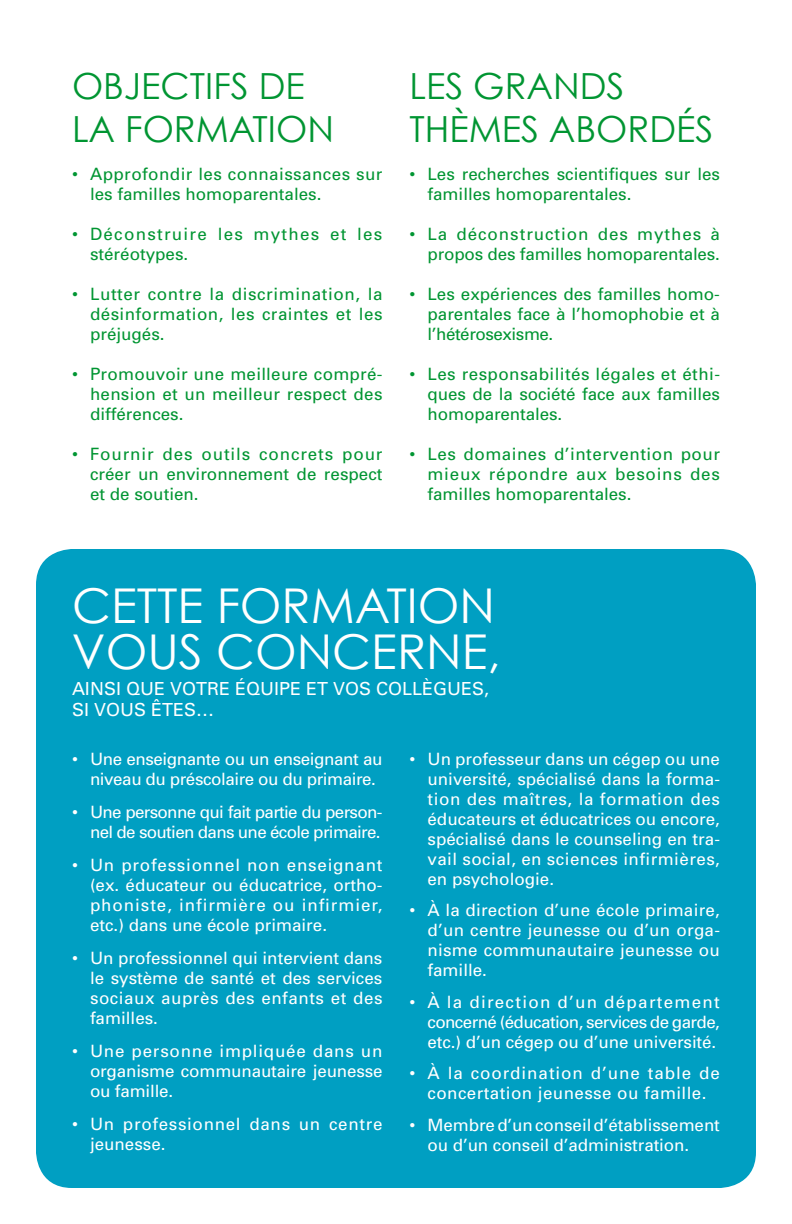
<style>
.page{position:relative;width:792px;height:1224px;background:#fff}
.page>*{position:absolute;margin:0;border:0;box-sizing:border-box;transform-origin:0 0}
.t1{font:48px/46px "Century Gothic";color:#fff}
.t2{font:36px/43.2px "Century Gothic";color:#009532}
.t3{font:18px/21.6px "Univers";color:#fff}
.t4{font:17px/20px "Univers";color:#fff;text-align:justify}
.t5{font:17px/20px "Univers";color:#009532;text-align:justify}
.t6{font:17px/20px "Univers";letter-spacing:-.04em;color:#fff}
.t7{font:17px/20px "Univers";letter-spacing:-.025em;color:#fff}
.t8{font:17px/20px "Univers";letter-spacing:.025em;color:#fff}
.t9{font:17px/20px "Univers";letter-spacing:.075em;color:#009532}
</style>
<div class="page">
<div style="left:36px;top:549px;width:720px;height:639px;background:#009fc2;border-radius:36px"></div>
<h2 class="t2" style="left:72px;top:64px;width:264px">OBJECTIFS DE<br>LA FORMATION</h2>
<p class="t5" style="left:90px;top:164px;width:294px">Approfondir les connaissances sur les familles homoparentales.</p>
<p class="t9" style="left:90px;top:224px;width:294px">Déconstruire les mythes et les stéréotypes.</p>
<p class="t5" style="left:90px;top:284px;width:294px">Lutter contre la discrimination, la désinformation, les craintes et les préjugés.</p>
<p class="t5" style="left:90px;top:364px;width:294px">Promouvoir une meilleure compré&shy;hension et un meilleur respect des différences.</p>
<p class="t5" style="left:90px;top:444px;width:294px">Fournir des outils concrets pour créer un environnement de respect et de soutien.</p>
<p class="t5" style="left:72px;top:164px;width:7px">•</p>
<p class="t5" style="left:72px;top:224px;width:7px">•</p>
<p class="t5" style="left:72px;top:284px;width:7px">•</p>
<p class="t5" style="left:72px;top:364px;width:7px">•</p>
<p class="t5" style="left:72px;top:444px;width:7px">•</p>
<h2 class="t2" style="left:409px;top:64px;width:305px">LES GRANDS<br>THÈMES ABORDÉS</h2>
<p class="t5" style="left:428px;top:164px;width:294px">Les recherches scientifiques sur les familles homoparentales.</p>
<p class="t5" style="left:428px;top:224px;width:294px">La déconstruction des mythes à propos des familles homoparentales.</p>
<p class="t5" style="left:428px;top:284px;width:294px">Les expériences des familles homo&shy;parentales face à l’homophobie et à l’hétérosexisme.</p>
<p class="t5" style="left:428px;top:364px;width:294px">Les responsabilités légales et éthi&shy;ques de la société face aux familles homoparentales.</p>
<p class="t5" style="left:428px;top:444px;width:294px">Les domaines d’intervention pour mieux répondre aux besoins des familles homoparentales.</p>
<p class="t5" style="left:410px;top:164px;width:7px">•</p>
<p class="t5" style="left:410px;top:224px;width:7px">•</p>
<p class="t5" style="left:410px;top:284px;width:7px">•</p>
<p class="t5" style="left:410px;top:364px;width:7px">•</p>
<p class="t5" style="left:410px;top:444px;width:7px">•</p>
<h1 class="t1" style="left:72px;top:582px;width:430px">CETTE FORMATION<br>VOUS CONCERNE,</h1>
<p class="t3" style="left:72px;top:677px;width:419px">ainsi que votre équipe et vos collègues, si vous êtes…</p>
<p class="t4" style="left:72px;top:748px;width:7px">•</p>
<p class="t4" style="left:72px;top:801px;width:7px">•</p>
<p class="t4" style="left:72px;top:854px;width:7px">•</p>
<p class="t4" style="left:72px;top:947px;width:7px">•</p>
<p class="t4" style="left:72px;top:1040px;width:7px">•</p>
<p class="t4" style="left:72px;top:1113px;width:7px">•</p>
<p class="t7" style="left:90px;top:748px;width:294px">U ne enseignante ou un enseignant au niveau du préscolaire ou du primaire.</p>
<p class="t6" style="left:90px;top:801px;width:294px">U ne personne qui fait partie du person&shy;nel de soutien dans une école primaire.</p>
<p class="t4" style="left:90px;top:854px;width:294px">U n professionnel non enseignant (ex. éducateur ou éducatrice, ortho&shy;phoniste, infirmière ou infirmier, etc.) dans une école primaire.</p>
<p class="t4" style="left:90px;top:947px;width:294px">U n professionnel qui intervient dans le système de santé et des services sociaux auprès des enfants et des familles.</p>
<p class="t4" style="left:90px;top:1040px;width:294px">U ne personne impliquée dans un organisme communautaire jeunesse ou famille.</p>
<p class="t4" style="left:90px;top:1113px;width:294px">U n professionnel dans un centre jeunesse.</p>
<p class="t4" style="left:410px;top:748px;width:7px">•</p>
<p class="t4" style="left:410px;top:900px;width:7px">•</p>
<p class="t4" style="left:410px;top:992px;width:7px">•</p>
<p class="t4" style="left:410px;top:1063px;width:7px">•</p>
<p class="t4" style="left:410px;top:1115px;width:7px">•</p>
<p class="t4" style="left:428px;top:748px;width:294px">U n professeur dans un cégep ou une université, spécialisé dans la forma&shy;tion des maîtres, la formation des éducateurs et éducatrices ou encore, spécialisé dans le counseling en tra&shy;vail social, en sciences infirmières, en psychologie.</p>
<p class="t4" style="left:428px;top:900px;width:294px">À la direction d’une école primaire, d’un centre jeunesse ou d’un orga&shy;nisme communautaire jeunesse ou famille.</p>
<p class="t4" style="left:428px;top:992px;width:294px">À la direction d’un département concerné (éducation, services de garde, etc.) d’un cégep ou d’une université.</p>
<p class="t8" style="left:428px;top:1063px;width:294px">À la coordination d’une table de concertation jeunesse ou famille.</p>
<p class="t4" style="left:428px;top:1115px;width:294px">Membre d’un conseil d’établissement ou d’un conseil d’administration.</p>
</div>
